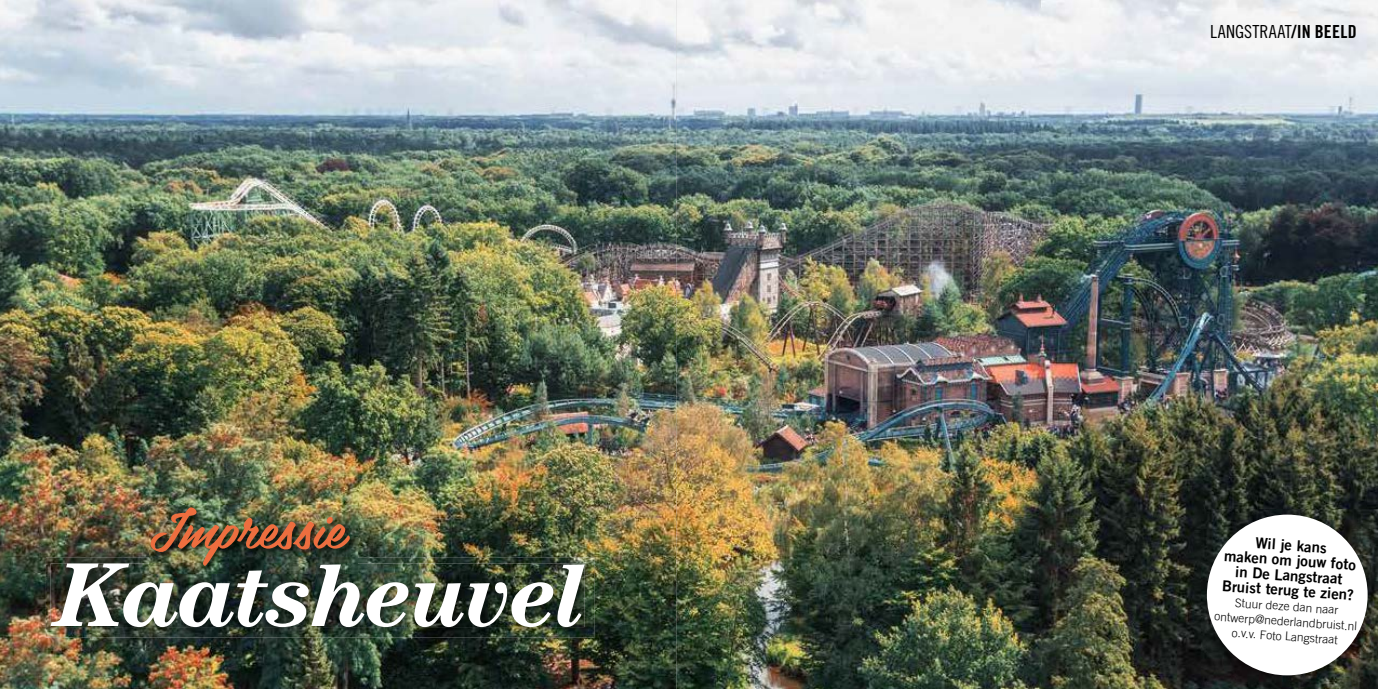
<style>
.page{position:relative;width:1378px;height:689px;background:#fff}
.page>*{position:absolute;margin:0;border:0;box-sizing:border-box;transform-origin:0 0}
.t1{font:italic 700 90.75px "Century Std";letter-spacing:-.03em;color:#fff}
.t2{font:54px "Belinda";color:#ed6e3f}
.t3{font:18px "Trade Gothic LT Std Cn 18";letter-spacing:.01em;color:#000}
.t4{font:15px/15px "Trade Gothic LT Std Bd 2";color:#000;text-align:center}
.t5{font:300 12px/15px "Trade Gothic LT Std";color:#000;text-align:center}
.s1{font-family:"Trade Gothic LT Std Bd Cn 20"}
</style>
<div class="page">
<img style="left:0;top:0;width:676px;height:689px">
<img style="left:46px;top:558px;width:549px;height:79px">
<img style="left:51px;top:563px;width:533px;height:64px">
<img style="left:149px;top:505px;width:208px;height:58px">
<img style="left:149px;top:563px;width:208px;height:10px">
<img style="left:676px;top:0;width:702px;height:689px">
<img style="left:1201px;top:509px;width:177px;height:177px">
<div style="left:1207px;top:514px;width:160px;height:161px;background:#fff;border-radius:50%"></div>
<h2 class="t2" style="left:149px;top:483px;width:197px">Impressie</h2>
<h1 class="t1" style="left:55px;top:542px;width:532px">Kaatsheuvel</h1>
<h3 class="t3" style="left:1210px;top:21px;width:148px">LANGSTRAAT<span class="s1">/IN BEELD</span></h3>
<p class="t4" style="left:1225px;top:533px;width:134px;rotate:4deg">Wil je kans<br>maken om jouw foto in De Langstraat<br>Bruist terug te zien?</p>
<p class="t5" style="left:1216px;top:593px;width:144px;rotate:4deg">Stuur deze dan naar ontwerp@nederlandbruist.nl o.v.v. Foto Langstraat</p>
</div>
